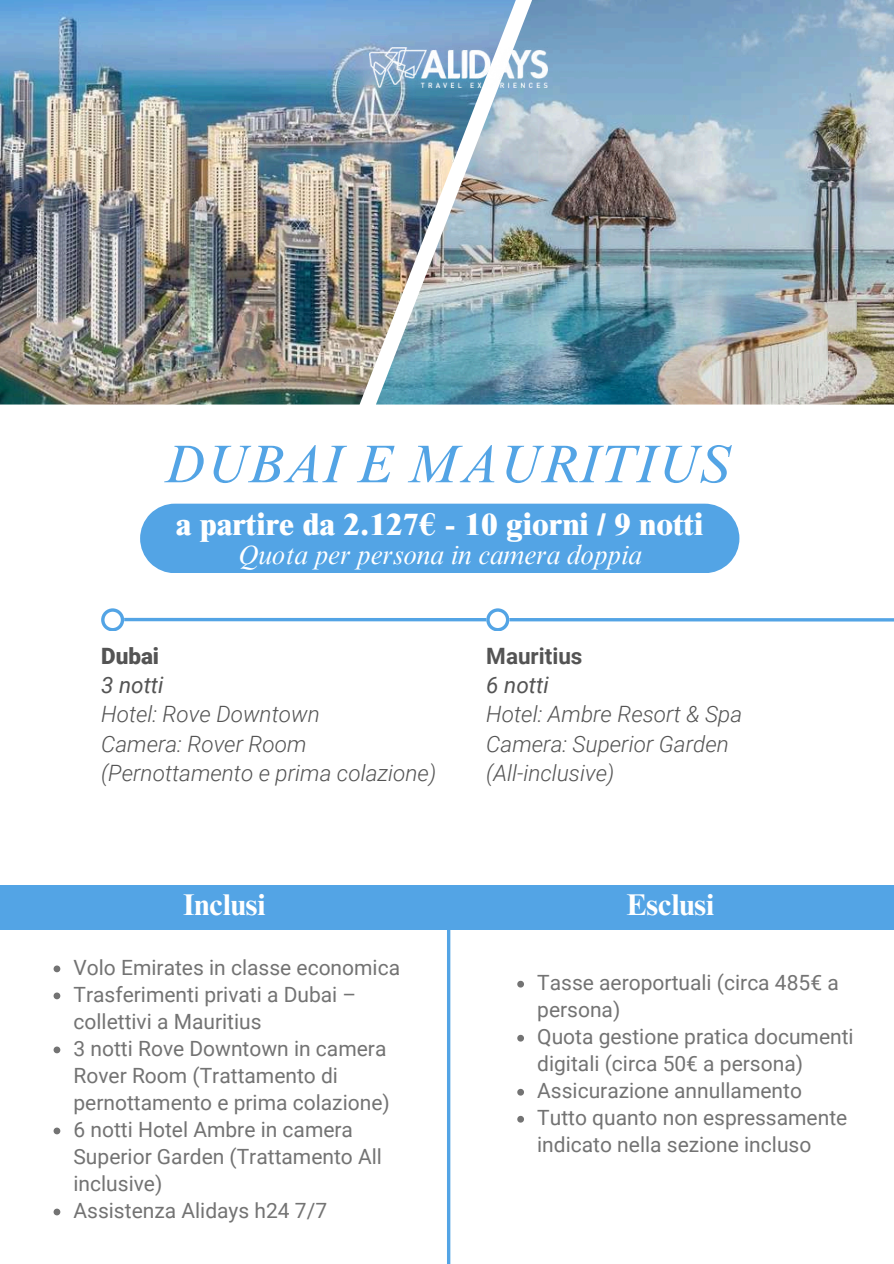
<style>
.page{position:relative;width:894px;height:1264px;background:#fff}
.page>*{position:absolute;margin:0;border:0;box-sizing:border-box;transform-origin:0 0}
.t1{font:italic 54px "Times NRMT Pro";color:#53a4e5}
.t2{font:800 31.5px "Times NRMT Pro";color:#fff}
.t3{font:700 30px "Times NRMT Pro";color:#fff}
.t4{font:italic 27px "Times NRMT Pro";color:#fff}
.t5{font:italic 300 22.5px/29.2px "Roboto";color:#545454}
.t6{font:italic 22.5px "Roboto";color:#545454}
.t7{font:700 22.5px "Roboto";color:#545454}
.t8{font:900 22.5px "Roboto";color:#545454}
.t9{font:21px/27px "Roboto";color:#737373}
</style>
<div class="page">
<img style="left:0;top:0;width:376px;height:404px">
<img style="left:376px;top:0;width:517px;height:404px">
<img style="left:369px;top:48px;width:178px;height:39px">
<hr style="left:447px;top:899px;width:3px;height:364px;background:#53a4e5">
<div style="left:0;top:885px;width:893px;height:44px;background:#53a4e5"></div>
<div style="left:140px;top:503px;width:599px;height:70px;background:#53a4e5"></div>
<hr style="left:113px;top:618px;width:780px;height:3px;background:#53a4e5">
<svg style="left:101px;top:608px;width:23px;height:23px"></svg>
<svg style="left:486px;top:608px;width:22px;height:23px"></svg>
<svg style="left:54px;top:965px;width:6px;height:7px"></svg>
<svg style="left:54px;top:992px;width:6px;height:7px"></svg>
<svg style="left:54px;top:1046px;width:6px;height:7px"></svg>
<svg style="left:54px;top:1127px;width:6px;height:7px"></svg>
<svg style="left:54px;top:1208px;width:6px;height:7px"></svg>
<svg style="left:517px;top:980px;width:7px;height:7px"></svg>
<svg style="left:517px;top:1034px;width:7px;height:7px"></svg>
<svg style="left:517px;top:1088px;width:7px;height:7px"></svg>
<svg style="left:517px;top:1115px;width:7px;height:7px"></svg>
<h1 class="t1" style="left:163px;top:443px;width:568px">DUBAI E MAURITIUS</h1>
<h2 class="t2" style="left:176px;top:512px;width:528px">a partire da 2.127€ - 10 giorni / 9 notti</h2>
<p class="t4" style="left:237px;top:544px;width:405px">Quota per persona in camera doppia</p>
<p class="t8" style="left:101px;top:643px;width:59px">Dubai</p>
<p class="t6" style="left:101px;top:672px;width:64px">3 notti</p>
<p class="t5" style="left:101px;top:700px;width:336px">Hotel: Rove Downtown<br>Camera: Rover Room (Pernottamento e prima colazione)</p>
<p class="t7" style="left:486px;top:643px;width:98px">Mauritius</p>
<p class="t6" style="left:486px;top:672px;width:64px">6 notti</p>
<p class="t5" style="left:486px;top:700px;width:257px">Hotel: Ambre Resort &amp; Spa<br>Camera: Superior Garden (All-inclusive)</p>
<h3 class="t3" style="left:183px;top:893px;width:84px">Inclusi</h3>
<h3 class="t3" style="left:626px;top:893px;width:89px">Esclusi</h3>
<p class="t9" style="left:73px;top:953px;width:328px">Volo Emirates in classe economica<br>Trasferimenti privati a Dubai – collettivi a Mauritius<br>3 notti Rove Downtown in camera<br>Rover Room (Trattamento di pernottamento e prima colazione)<br>6 notti Hotel Ambre in camera<br>Superior Garden (Trattamento All inclusive)<br>Assistenza Alidays h24 7/7</p>
<p class="t9" style="left:537px;top:969px;width:318px">Tasse aeroportuali (circa 485€ a persona)<br>Quota gestione pratica documenti digitali (circa 50€ a persona)<br>Assicurazione annullamento<br>Tutto quanto non espressamente indicato nella sezione incluso</p>
</div>
